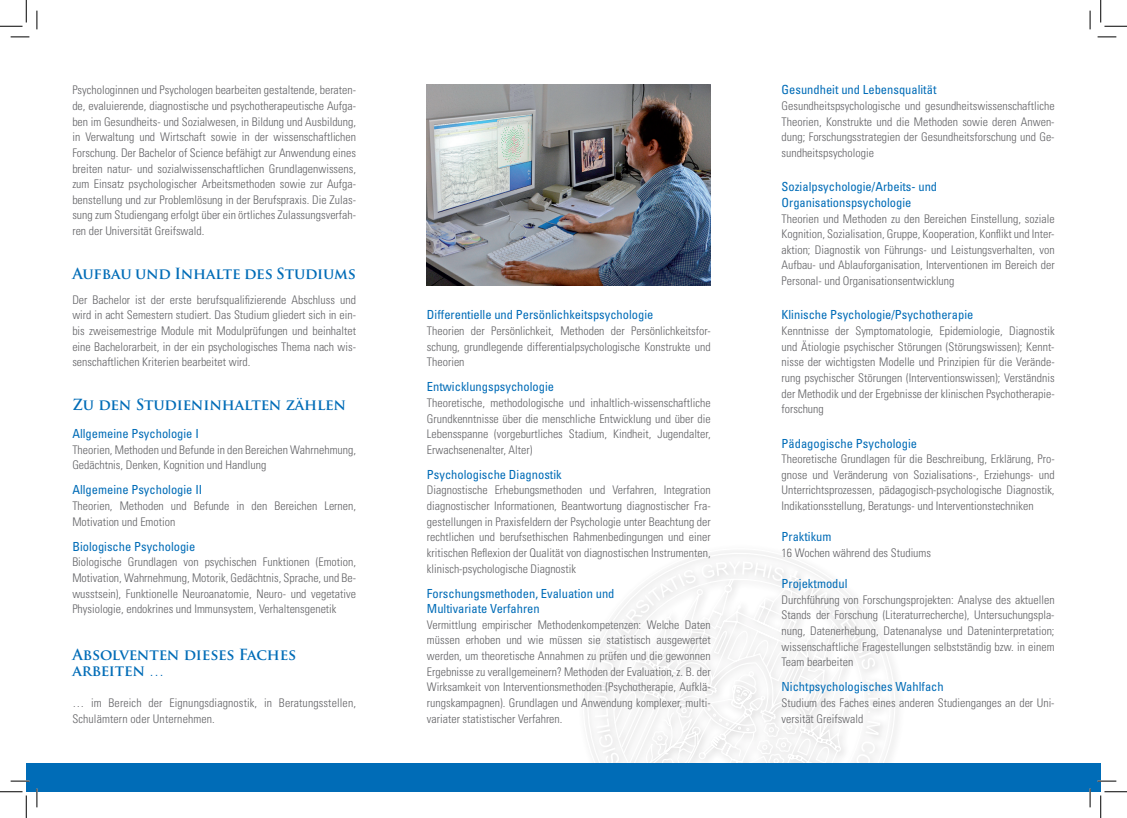
<style>
.page{position:relative;width:1127px;height:818px;background:#fff}
.page>*{position:absolute;margin:0;border:0;box-sizing:border-box;transform-origin:0 0}
.t1{font:700 15px/15.6px "Trajan Pro";letter-spacing:-.01em;color:#006cb7}
.t2{font:condensed 12.5px/15.6px "Univers LT Std";color:#006cb7}
.t3{font:300 condensed 11.88px/15.6px "Univers LT Std";color:#636366;text-align:justify}
.s1{font-family:"Univers LT Std";font-weight:300;font-stretch:condensed}
</style>
<div class="page">
<svg style="left:585px;top:551px;width:313px;height:212px"></svg>
<svg style="left:604px;top:569px;width:247px;height:194px"></svg>
<svg style="left:594px;top:679px;width:25px;height:84px"></svg>
<svg style="left:598px;top:570px;width:97px;height:102px"></svg>
<svg style="left:701px;top:561px;width:82px;height:20px"></svg>
<svg style="left:803px;top:579px;width:72px;height:90px"></svg>
<svg style="left:865px;top:679px;width:16px;height:34px"></svg>
<svg style="left:865px;top:720px;width:15px;height:15px"></svg>
<svg style="left:831px;top:741px;width:43px;height:22px"></svg>
<svg style="left:702px;top:699px;width:55px;height:36px"></svg>
<div style="left:26px;top:763px;width:1074px;height:29px;background:#006cb7"></div>
<img style="left:427px;top:85px;width:283px;height:200px">
<svg style="left:11px;top:36px;width:18px;height:2px"></svg>
<svg style="left:1097px;top:36px;width:18px;height:2px"></svg>
<svg style="left:11px;top:780px;width:18px;height:2px"></svg>
<svg style="left:1097px;top:780px;width:18px;height:2px"></svg>
<svg style="left:36px;top:11px;width:2px;height:18px"></svg>
<svg style="left:36px;top:788px;width:2px;height:19px"></svg>
<svg style="left:1089px;top:11px;width:1px;height:18px"></svg>
<svg style="left:1089px;top:788px;width:1px;height:19px"></svg>
<svg style="left:0;top:0;width:27px;height:27px"></svg>
<svg style="left:0;top:791px;width:27px;height:27px"></svg>
<svg style="left:1100px;top:0;width:26px;height:27px"></svg>
<svg style="left:1100px;top:791px;width:26px;height:27px"></svg>
<p class="t3" style="left:72px;top:82px;width:285px">Psychologinnen und Psychologen bearbeiten gestaltende, beraten&shy;de, evaluierende, diagnostische und psychotherapeutische Aufga&shy;ben im Gesundheits- und Sozialwesen, in Bildung und Ausbildung, in Verwaltung und Wirtschaft sowie in der wissenschaftlichen Forschung. Der Bachelor of Science befähigt zur Anwendung eines breiten natur- und sozialwissenschaftlichen Grundlagenwissens, zum Einsatz psychologischer Arbeitsmethoden sowie zur Aufga&shy;benstellung und zur Problemlösung in der Berufspraxis. Die Zulas&shy;sung zum Studiengang erfolgt über ein örtliches Zulassungsverfah&shy;ren der Universität Greifswald.</p>
<p class="t1" style="left:72px;top:266px;width:285px">Aufbau und Inhalte des Studiums</p>
<p class="t3" style="left:72px;top:292px;width:285px">Der Bachelor ist der erste berufsqualifizierende Abschluss und wird in acht Semestern studiert. Das Studium gliedert sich in ein&shy;bis zweisemestrige Module mit Modulprüfungen und beinhaltet eine Bachelorarbeit, in der ein psychologisches Thema nach wis&shy;senschaftlichen Kriterien bearbeitet wird.</p>
<p class="t1" style="left:72px;top:397px;width:275px">Zu den Studieninhalten zählen</p>
<p class="t2" style="left:72px;top:426px;width:128px">Allgemeine Psychologie I</p>
<p class="t3" style="left:72px;top:442px;width:285px">Theorien, Methoden und Befunde in den Bereichen Wahrnehmung,<br>Gedächtnis, Denken, Kognition und Handlung</p>
<p class="t2" style="left:72px;top:482px;width:131px">Allgemeine Psychologie II</p>
<p class="t3" style="left:72px;top:498px;width:285px">Theorien, Methoden und Befunde in den Bereichen Lernen,<br>Motivation und Emotion</p>
<p class="t2" style="left:72px;top:538px;width:124px">Biologische Psychologie</p>
<p class="t3" style="left:72px;top:554px;width:285px">Biologische Grundlagen von psychischen Funktionen (Emotion, Motivation, Wahrnehmung, Motorik, Gedächtnis, Sprache, und Be&shy;wusstsein), Funktionelle Neuroanatomie, Neuro- und vegetative Physiologie, endokrines und Immunsystem, Verhaltensgenetik</p>
<p class="t1" style="left:72px;top:647px;width:225px">Absolventen dieses Faches arbeiten <span class="s1">…</span></p>
<p class="t3" style="left:72px;top:695px;width:285px">… im Bereich der Eignungsdiagnostik, in Beratungsstellen,<br>Schulämtern oder Unternehmen.</p>
<p class="t2" style="left:427px;top:307px;width:228px">Differentielle und Persönlichkeitspsychologie</p>
<p class="t3" style="left:427px;top:323px;width:285px">Theorien der Persönlichkeit, Methoden der Persönlichkeitsfor&shy;schung, grundlegende differentialpsychologische Konstrukte und Theorien</p>
<p class="t2" style="left:427px;top:379px;width:129px">Entwicklungspsychologie</p>
<p class="t3" style="left:427px;top:395px;width:285px">Theoretische, methodologische und inhaltlich-wissenschaftliche Grundkenntnisse über die menschliche Entwicklung und über die Lebensspanne (vorgeburtliches Stadium, Kindheit, Jugendalter, Erwachsenenalter, Alter)</p>
<p class="t2" style="left:427px;top:466px;width:136px">Psychologische Diagnostik</p>
<p class="t3" style="left:427px;top:482px;width:285px">Diagnostische Erhebungsmethoden und Verfahren, Integration diagnostischer Informationen, Beantwortung diagnostischer Fra&shy;gestellungen in Praxisfeldern der Psychologie unter Beachtung der rechtlichen und berufsethischen Rahmenbedingungen und einer kritischen Reflexion der Qualität von diagnostischen Instrumenten, klinisch-psychologische Diagnostik</p>
<p class="t2" style="left:427px;top:585px;width:189px">Forschungsmethoden, Evaluation und<br>Multivariate Verfahren</p>
<p class="t3" style="left:427px;top:617px;width:285px">Vermittlung empirischer Methodenkompetenzen: Welche Daten müssen erhoben und wie müssen sie statistisch ausgewertet werden, um theoretische Annahmen zu prüfen und die gewonnen Ergebnisse zu verallgemeinern? Methoden der Evaluation, z. B. der Wirksamkeit von Interventionsmethoden (Psychotherapie, Aufklä&shy;rungskampagnen). Grundlagen und Anwendung komplexer, multi&shy;variater statistischer Verfahren.</p>
<p class="t2" style="left:781px;top:82px;width:156px">Gesundheit und Lebensqualität</p>
<p class="t3" style="left:781px;top:98px;width:274px">Gesundheitspsychologische und gesundheitswissenschaftliche Theorien, Konstrukte und die Methoden sowie deren Anwen&shy;dung; Forschungsstrategien der Gesundheitsforschung und Ge&shy;sundheitspsychologie</p>
<p class="t2" style="left:781px;top:179px;width:157px">Sozialpsychologie/Arbeits- und<br>Organisationspsychologie</p>
<p class="t3" style="left:781px;top:211px;width:274px">Theorien und Methoden zu den Bereichen Einstellung, soziale Kognition, Sozialisation, Gruppe, Kooperation, Konflikt und Inter&shy;aktion; Diagnostik von Führungs- und Leistungsverhalten, von Aufbau- und Ablauforganisation, Interventionen im Bereich der Personal- und Organisationsentwicklung</p>
<p class="t2" style="left:781px;top:307px;width:193px">Klinische Psychologie/Psychotherapie</p>
<p class="t3" style="left:781px;top:323px;width:274px">Kenntnisse der Symptomatologie, Epidemiologie, Diagnostik und Ätiologie psychischer Störungen (Störungswissen); Kennt&shy;nisse der wichtigsten Modelle und Prinzipien für die Verände&shy;rung psychischer Störungen (Interventionswissen); Verständnis der Methodik und der Ergebnisse der klinischen Psychotherapie&shy;forschung</p>
<p class="t2" style="left:781px;top:435px;width:137px">Pädagogische Psychologie</p>
<p class="t3" style="left:781px;top:451px;width:274px">Theoretische Grundlagen für die Beschreibung, Erklärung, Pro&shy;gnose und Veränderung von Sozialisations-, Erziehungs- und Unterrichtsprozessen, pädagogisch-psychologische Diagnostik, Indikationsstellung, Beratungs- und Interventionstechniken</p>
<p class="t2" style="left:781px;top:529px;width:51px">Praktikum</p>
<p class="t3" style="left:781px;top:545px;width:151px">16 Wochen während des Studiums</p>
<p class="t2" style="left:781px;top:576px;width:67px">Projektmodul</p>
<p class="t3" style="left:781px;top:592px;width:274px">Durchführung von Forschungsprojekten: Analyse des aktuellen Stands der Forschung (Literaturrecherche), Untersuchungspla&shy;nung, Datenerhebung, Datenanalyse und Dateninterpretation; wissenschaftliche Fragestellungen selbstständig bzw. in einem Team bearbeiten</p>
<p class="t2" style="left:781px;top:679px;width:164px">Nichtpsychologisches Wahlfach</p>
<p class="t3" style="left:781px;top:695px;width:274px">Studium des Faches eines anderen Studienganges an der Uni&shy;versität Greifswald</p>
</div>
